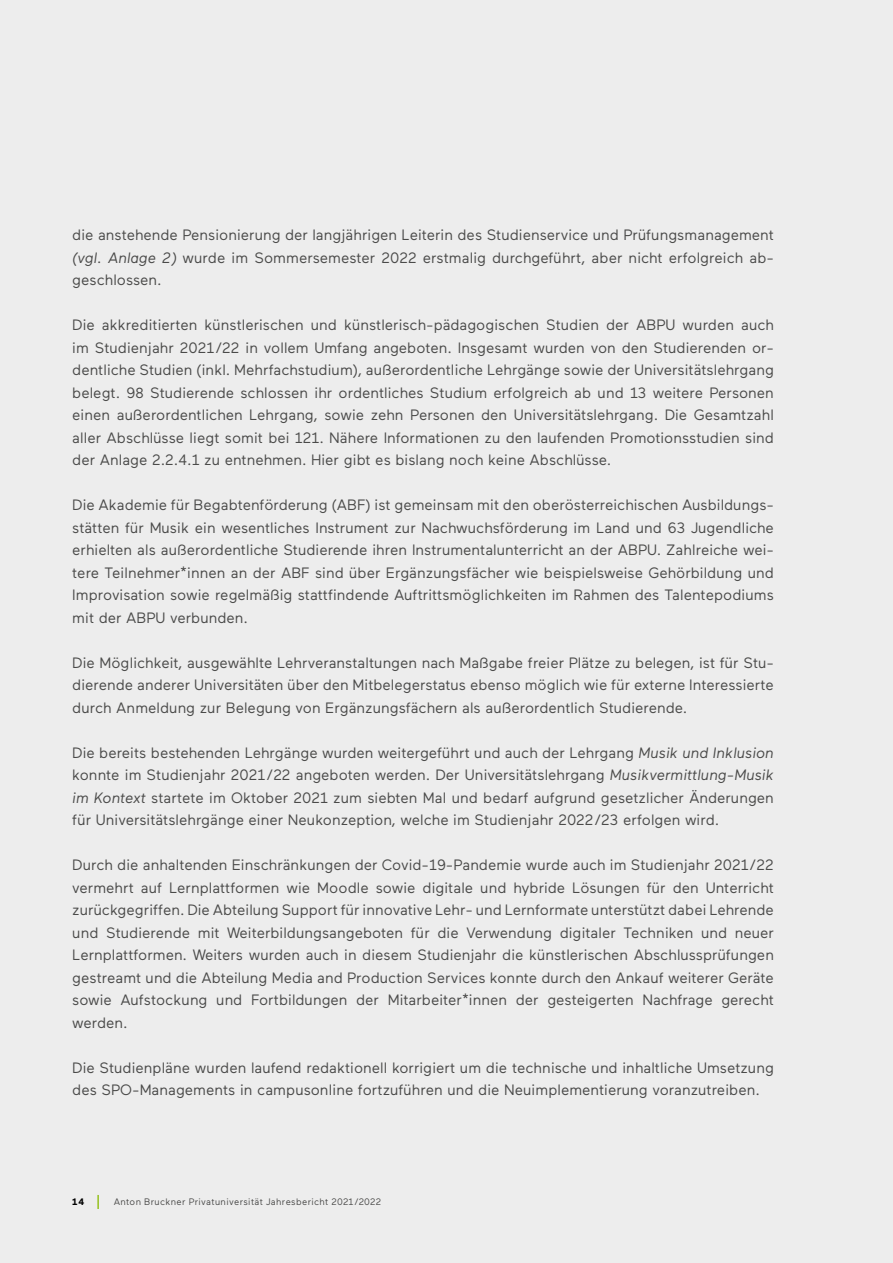
<style>
.page{position:relative;width:893px;height:1263px;background:#ededed}
.page>*{position:absolute;margin:0;border:0;box-sizing:border-box;transform-origin:0 0}
.t1{font:15px/22.5px "Maax";color:#4a4a49;text-align:justify}
.t2{font:9.3px "Maax";letter-spacing:.035em;color:#4a4a49}
.t3{font:700 9.3px "Maax";color:#000}
.s1{font-style:italic}
</style>
<div class="page">
<svg style="left:97px;top:1195px;width:2px;height:14px"></svg>
<p class="t1" style="left:72px;top:224px;width:703px">die anstehende Pensionierung der langjährigen Leiterin des Studienservice und Prüfungsmanagement <span class="s1">(vgl. Anlage 2)</span> wurde im Sommersemester 2022 erstmalig durchgeführt, aber nicht erfolgreich ab&shy;geschlossen.</p>
<p class="t1" style="left:72px;top:314px;width:703px">Die akkreditierten künstlerischen und künstlerisch-pädagogischen Studien der ABPU wurden auch im Studienjahr 2021/22 in vollem Umfang angeboten. Insgesamt wurden von den Studierenden or&shy;dentliche Studien (inkl. Mehrfachstudium), außerordentliche Lehrgänge sowie der Universitätslehrgang belegt. 98 Studierende schlossen ihr ordentliches Studium erfolgreich ab und 13 weitere Personen einen außerordentlichen Lehrgang, sowie zehn Personen den Universitätslehrgang. Die Gesamtzahl aller Abschlüsse liegt somit bei 121. Nähere Informationen zu den laufenden Promotionsstudien sind der Anlage 2.2.4.1 zu entnehmen. Hier gibt es bislang noch keine Abschlüsse.</p>
<p class="t1" style="left:72px;top:494px;width:703px">Die Akademie für Begabtenförderung (ABF) ist gemeinsam mit den oberösterreichischen Ausbildungs&shy;stätten für Musik ein wesentliches Instrument zur Nachwuchsförderung im Land und 63 Jugendliche erhielten als außerordentliche Studierende ihren Instrumentalunterricht an der ABPU. Zahlreiche wei&shy;tere Teilnehmer*innen an der ABF sind über Ergänzungsfächer wie beispielsweise Gehörbildung und Improvisation sowie regelmäßig stattfindende Auftrittsmöglichkeiten im Rahmen des Talentepodiums mit der ABPU verbunden.</p>
<p class="t1" style="left:72px;top:651px;width:703px">Die Möglichkeit, ausgewählte Lehrveranstaltungen nach Maßgabe freier Plätze zu belegen, ist für Stu&shy;dierende anderer Universitäten über den Mitbelegerstatus ebenso möglich wie für externe Interessierte durch Anmeldung zur Belegung von Ergänzungsfächern als außerordentlich Studierende.</p>
<p class="t1" style="left:72px;top:741px;width:703px">Die bereits bestehenden Lehrgänge wurden weitergeführt und auch der Lehrgang <span class="s1">Musik und Inklusion </span>konnte im Studienjahr 2021/22 angeboten werden. Der Universitätslehrgang <span class="s1">Musikvermittlung-Musik im Kontext</span> startete im Oktober 2021 zum siebten Mal und bedarf aufgrund gesetzlicher Änderungen für Universitätslehrgänge einer Neukonzeption, welche im Studienjahr 2022/23 erfolgen wird.</p>
<p class="t1" style="left:72px;top:854px;width:703px">Durch die anhaltenden Einschränkungen der Covid-19-Pandemie wurde auch im Studienjahr 2021/22 vermehrt auf Lernplattformen wie Moodle sowie digitale und hybride Lösungen für den Unterricht zurückgegriffen. Die Abteilung Support für innovative Lehr- und Lernformate unterstützt dabei Lehrende und Studierende mit Weiterbildungsangeboten für die Verwendung digitaler Techniken und neuer Lernplattformen. Weiters wurden auch in diesem Studienjahr die künstlerischen Abschlussprüfungen gestreamt und die Abteilung Media and Production Services konnte durch den Ankauf weiterer Geräte sowie Aufstockung und Fortbildungen der Mitarbeiter*innen der gesteigerten Nachfrage gerecht werden.</p>
<p class="t1" style="left:72px;top:1056px;width:703px">Die Studienpläne wurden laufend redaktionell korrigiert um die technische und inhaltliche Umsetzung des SPO-Managements in campusonline fortzuführen und die Neuimplementierung voranzutreiben.</p>
<p class="t3" style="left:72px;top:1197px;width:14px">14</p>
<p class="t2" style="left:114px;top:1197px;width:269px">Anton Bruckner Privatuniversität Jahresbericht 2021/2022</p>
</div>
